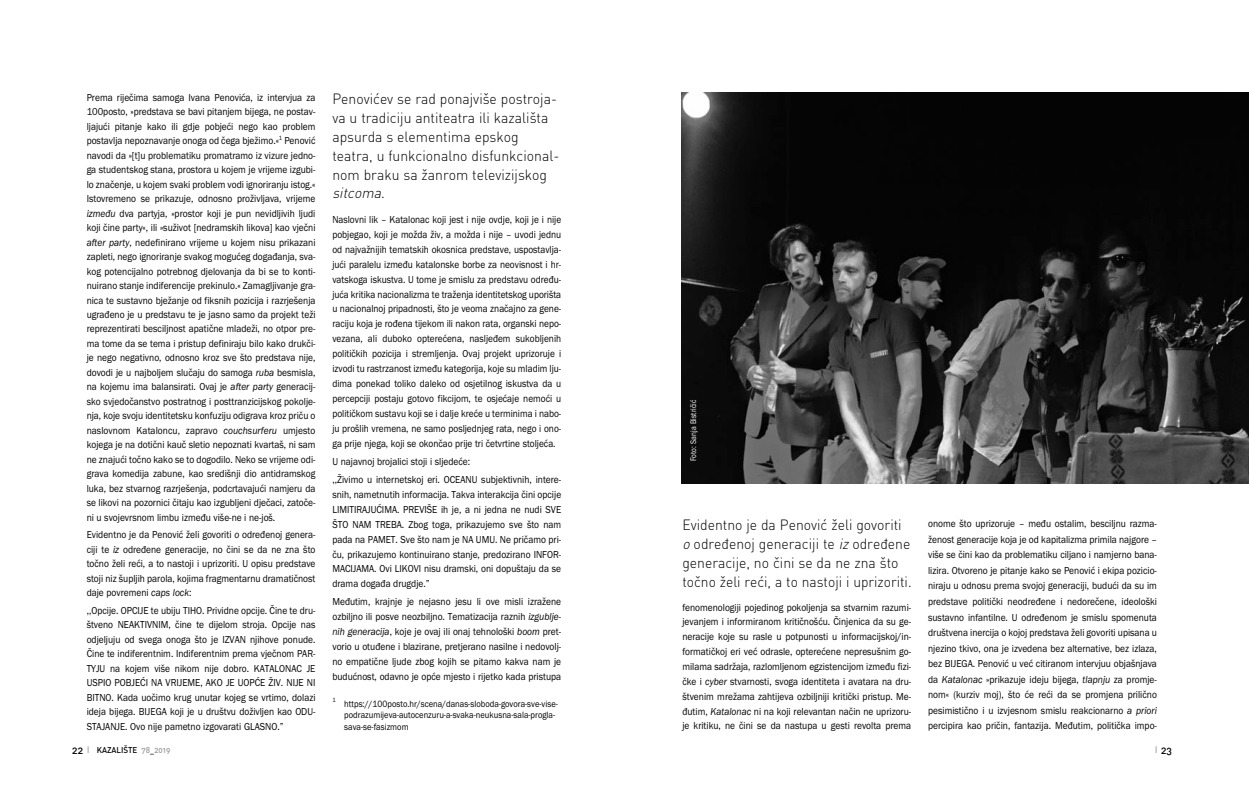
<style>
.page{position:relative;width:1249px;height:811px;background:#fff}
.page>*{position:absolute;margin:0;border:0;box-sizing:border-box;transform-origin:0 0}
.t1{font:14.7px/18.9px "DIN Light Rounded";color:#000;scale:.95 1}
.t2{font:10.5px/14.5px "Franklin Gothic";color:#000;text-align:justify;scale:.9 1}
.t3{font:10.5px/15px "Franklin Gothic";color:#000;text-align:justify;scale:.89 1}
.t4{font:10.5px "DIN Medium Rounded";color:#000}
.t5{font:9.45px/11.6px "Franklin Gothic";color:#000;scale:.9 1}
.t6{font:8.4px "DIN Medium Rounded";color:#000;scale:.95 1}
.t7{font:8.4px "Franklin Gothic";letter-spacing:.01em;color:#fff;scale:.85 1}
.t8{font:6.3px "Franklin Gothic";color:#000;scale:.9 1}
.s1{font-style:italic}
.s2{font-size:10.5px}
.s3{font-size:9.45px;color:#969696}
.s4{color:#999}
</style>
<div class="page">
<img style="left:681px;top:92px;width:567px;height:391px">
<p class="t2" style="left:87px;top:91px;width:256px">Prema riječima samoga Ivana Penovića, iz intervjua za 100posto, »predstava se bavi pitanjem bijega, ne postav&shy;ljajući pitanje kako ili gdje pobjeći nego kao problem postavlja nepoznavanje onoga od čega bježimo.«<sup>1</sup> Penović navodi da »[t]u problematiku promatramo iz vizure jedno&shy;ga studentskog stana, prostora u kojem je vrijeme izgubi&shy;lo značenje, u kojem svaki problem vodi ignoriranju istog.« Istovremeno se prikazuje, odnosno proživljava, vrijeme <span class="s1">između</span> dva partyja, »prostor koji je pun nevidljivih ljudi koji čine party«, ili »suživot [nedramskih likova] kao vječni <span class="s1">after party</span>, nedefinirano vrijeme u kojem nisu prikazani zapleti, nego ignoriranje svakog mogućeg događanja, sva&shy;kog potencijalno potrebnog djelovanja da bi se to konti&shy;nuirano stanje indiferencije prekinulo.« Zamagljivanje gra&shy;nica te sustavno bježanje od fiksnih pozicija i razrješenja ugrađeno je u predstavu te je jasno samo da projekt teži reprezentirati besciljnost apatične mladeži, no otpor pre - ma tome da se tema i pristup definiraju bilo kako drukči&shy;je nego negativno, odnosno kroz sve što predstava nije, dovodi je u najboljem slučaju do samoga <span class="s1">ruba</span> besmisla, na kojemu ima balansirati. Ovaj je <span class="s1">after party</span> generacij&shy;sko svjedočanstvo postratnog i posttranzicijskog pokolje&shy;nja, koje svoju identitetsku konfuziju odigrava kroz priču o naslovnom Kataloncu, zapravo <span class="s1">couchsurferu</span> umjesto kojega je na dotični kauč sletio nepoznati kvartaš, ni sam ne znajući točno kako se to dogodilo. Neko se vrijeme odi&shy;grava komedija zabune, kao središnji dio antidramskog luka, bez stvarnog razrješenja, podcrtavajući namjeru da se likovi na pozornici čitaju kao izgubljeni dječaci, zatoče&shy;ni u svojevrsnom limbu između više-ne i ne-još.</p>
<p class="t2" style="left:87px;top:528px;width:256px">Evidentno je da Penović želi govoriti <span class="s1">o</span> određenoj genera&shy;ciji te <span class="s1">iz</span> određene generacije, no čini se da ne zna što točno želi reći, a to nastoji i uprizoriti. U opisu predstave stoji niz šupljih parola, kojima fragmentarnu dramatičnost daje povremeni <span class="s1">caps lock</span>:</p>
<p class="t2" style="left:87px;top:603px;width:256px">,,Opcije. OPCIJE te ubiju TIHO. Prividne opcije. Čine te dru&shy;štveno NEAKTIVNIM, čine te dijelom stroja. Opcije nas odjeljuju od svega onoga što je IZVAN njihove ponude.<br>Čine te indiferentnim. Indiferentnim prema vječnom PAR-TYJU na kojem više nikom nije dobro. KATALONAC JE USPIO POBJEĆI NA VRIJEME, AKO JE UOPĆE ŽIV. NIJE NI BITNO. Kada uočimo krug unutar kojeg se vrtimo, dolazi ideja bijega. BIJEGA koji je u društvu doživljen kao ODU-STAJANJE. Ovo nije pametno izgovarati GLASNO.”</p>
<h1 class="t1" style="left:332px;top:91px;width:240px">Penovićev se rad ponajviše postroja&shy;va u tradiciju antiteatra ili kazališta apsurda s elementima epskog teatra, u funkcionalno disfunkcional&shy;nom braku sa žanrom televizijskog <span class="s1">sitcoma</span>.</h1>
<p class="t3" style="left:332px;top:213px;width:258px">Naslovni lik – Katalonac koji jest i nije ovdje, koji je i nije pobjegao, koji je možda živ, a možda i nije – uvodi jednu od najvažnijih tematskih okosnica predstave, uspostavlja&shy;jući paralelu između katalonske borbe za neovisnost i hr - vatskoga iskustva. U tome je smislu za predstavu od ređu - juća kritika nacionalizma te traženja identitetskog uporišta u nacionalnoj pripadnosti, što je veoma značajno za gene&shy;raciju koja je rođena tijekom ili nakon rata, organski nepo&shy;vezana, ali duboko opterećena, nasljeđem sukobljenih političkih pozicija i stremljenja. Ovaj projekt uprizoruje i izvodi tu rastrzanost između kategorija, koje su mladim lju&shy;dima ponekad toliko daleko od osjetilnog iskustva da u percepciji postaju gotovo fikcijom, te osjećaje nemoći u političkom sustavu koji se i dalje kreće u terminima i na bo - ju prošlih vremena, ne samo posljednjeg rata, nego i ono - ga prije njega, koji se okončao prije tri četvrtine stoljeća.</p>
<p class="t2" style="left:332px;top:453px;width:256px;line-height:17.9px">U najavnoj brojalici stoji i sljedeće:<br>,,Živimo u internetskoj eri. OCEANU subjektivnih, intere-</p>
<p class="t2" style="left:332px;top:487px;width:256px;line-height:15px">snih, nametnutih informacija. Takva interakcija čini opcije LIMITIRAJUĆIMA. PREVIŠE ih je, a ni jedna ne nudi SVE ŠTO NAM TREBA. Zbog toga, prikazujemo sve što nam pada na PAMET. Sve što nam je NA UMU. Ne pričamo pri - ču, prikazujemo kontinuirano stanje, predozirano INFOR-MACIJAMA. Ovi LIKOVI nisu dramski, oni dopuštaju da se drama događa drugdje.”</p>
<p class="t2" style="left:332px;top:595px;width:256px;line-height:15px">Međutim, krajnje je nejasno jesu li ove misli izražene ozbiljno ili posve neozbiljno. Tematizacija raznih <span class="s1">izgublje&shy;nih generacija</span>, koje je ovaj ili onaj tehnološki <span class="s1">boom</span> pret&shy;vorio u otuđene i blazirane, pretjerano nasilne i nedovolj&shy;no empatične ljude zbog kojih se pitamo kakva nam je budućnost, odavno je opće mjesto i rijetko kada pristupa</p>
<p class="t8" style="left:332px;top:698px;width:5px">1</p>
<p class="t5" style="left:344px;top:698px;width:239px">https://100posto.hr/scena/danas-sloboda-govora-sve-vise&shy;podrazumijeva-autocenzuru-a-svaka-neukusna-sala-progla&shy;sava-se-fasizmom</p>
<p class="t7" style="left:690px;top:461px;width:74px;rotate:-90deg">Foto: Sanja Bistričić</p>
<h1 class="t1" style="left:682px;top:517px;width:243px">Evidentno je da Penović želi govoriti <span class="s1">o</span>određenoj generaciji te <span class="s1">iz</span>određene generacije, no čini se da ne zna što točno želi reći, a to nastoji i uprizoriti.</h1>
<p class="t2" style="left:682px;top:600px;width:256px">fenomenologiji pojedinog pokoljenja sa stvarnim razumi&shy;jevanjem i informiranom kritičnošću. Činjenica da su ge - ne racije koje su rasle u potpunosti u informacijskoj/in - formatičkoj eri već odrasle, opterećene nepresušnim go - milama sadržaja, razlomljenom egzistencijom između fizi&shy;čke i <span class="s1">cyber</span> stvarnosti, svoga identiteta i avatara na dru&shy;štvenim mrežama zahtijeva ozbiljniji kritički pristup. Me - đu tim, <span class="s1">Katalonac</span> ni na koji relevantan način ne uprizoru&shy;je kritiku, ne čini se da nastupa u gesti revolta prema</p>
<p class="t2" style="left:927px;top:516px;width:256px;line-height:15.6px">onome što uprizoruje – među ostalim, besciljnu razma - ženost generacije koja je od kapitalizma primila najgore – više se čini kao da problematiku ciljano i namjerno bana&shy;lizira. Otvoreno je pitanje kako se Penović i ekipa pozicio&shy;niraju u odnosu prema svojoj generaciji, budući da su im predstave politički neodređene i nedorečene, ideološki sustavno infantilne. U određenom je smislu spomenuta društvena inercija o kojoj predstava želi govoriti upisana u njezino tkivo, ona je izvedena bez alternative, bez izlaza, bez BIJEGA. Penović u već citiranom intervjuu objašnjava da <span class="s1">Katalonac</span> »prikazuje ideju bijega, <span class="s1">tlapnju</span> za promje&shy;nom« (kurziv moj), što će reći da se promjena prilično pe simistično i u izvjesnom smislu reakcionarno <span class="s1">a priori </span>percipira kao pričin, fantazija. Međutim, politička impo-</p>
<p class="t6" style="left:72px;top:745px;width:105px"><span class="s2">22</span> <span class="s3">I</span> KAZALIŠTE <span class="s4">78</span>_<span class="s4">2019</span></p>
<p class="t4" style="left:1154px;top:744px;width:18px"><span class="s3">I</span> 23</p>
</div>
